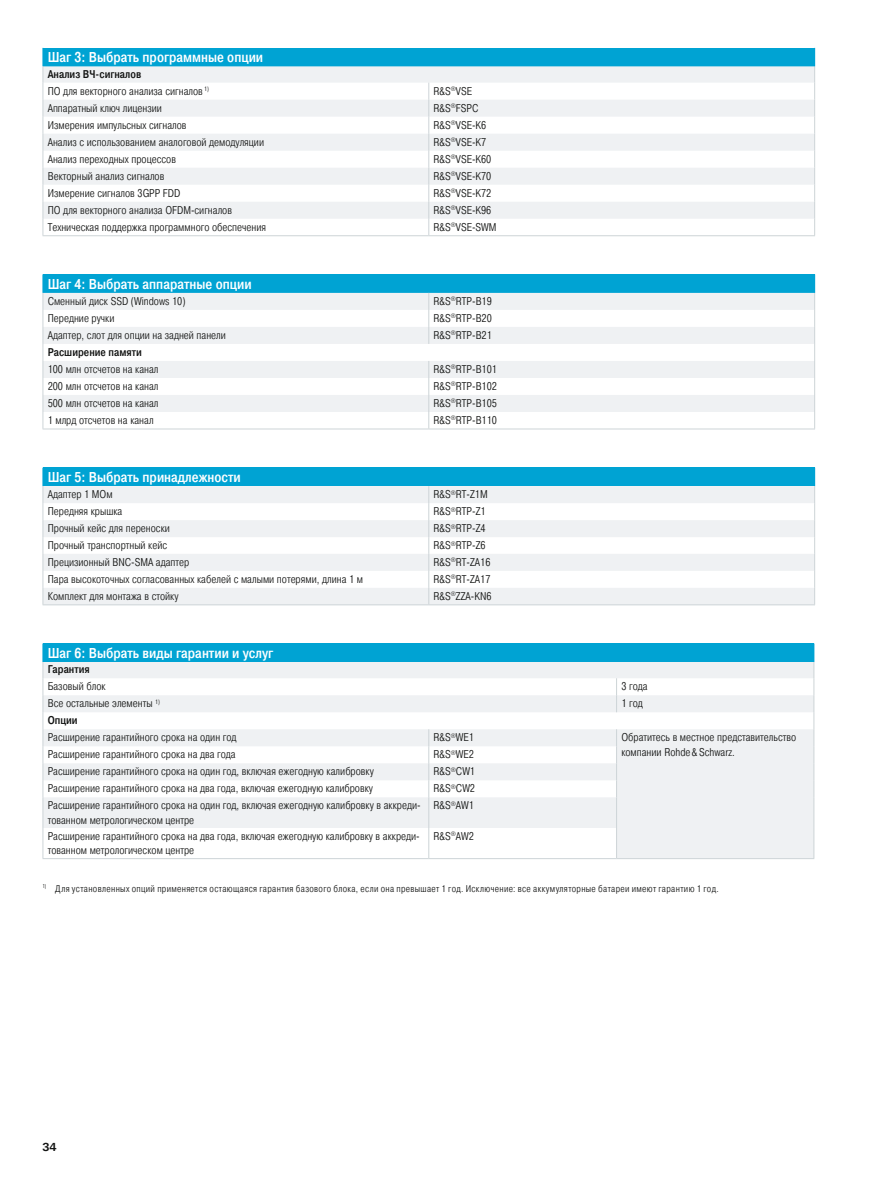
<style>
.page{position:relative;width:893px;height:1191px;background:#fff}
.page>*{position:absolute;margin:0;border:0;box-sizing:border-box;transform-origin:0 0}
.t1{font:500 14.25px "Pragmatica Cond";color:#fff}
.t2{font:300 11.25px/14.2px "Pragmatica Cond";color:#131413}
.t3{font:500 11.25px "Pragmatica Cond";color:#131413}
.t4{font:700 11.25px "Linotype Univers 630";color:#131413}
.t5{font:300 9.75px "Pragmatica Cond";letter-spacing:.035em;color:#131413}
.s1{font-weight:500}
</style>
<div class="page">
<div style="left:43px;top:48px;width:772px;height:18px;background:#00a3d3"></div>
<svg style="left:44px;top:66px;width:770px;height:153px;fill:#eff1f3"></svg>
<svg style="left:43px;top:66px;width:1px;height:169px"></svg>
<svg style="left:428px;top:83px;width:1px;height:152px"></svg>
<svg style="left:814px;top:66px;width:1px;height:169px"></svg>
<hr style="left:43px;top:235px;width:386px;height:1px;background:#cdd4d7">
<hr style="left:429px;top:235px;width:386px;height:1px;background:#cdd4d7">
<div style="left:43px;top:274px;width:772px;height:19px;background:#00a3d3"></div>
<svg style="left:44px;top:293px;width:770px;height:119px;fill:#eff1f3"></svg>
<svg style="left:428px;top:293px;width:1px;height:51px"></svg>
<svg style="left:43px;top:292px;width:1px;height:136px"></svg>
<svg style="left:428px;top:361px;width:1px;height:67px"></svg>
<svg style="left:814px;top:292px;width:1px;height:136px"></svg>
<hr style="left:43px;top:428px;width:386px;height:1px;background:#cdd4d7">
<hr style="left:429px;top:428px;width:386px;height:1px;background:#cdd4d7">
<div style="left:43px;top:468px;width:772px;height:18px;background:#00a3d3"></div>
<svg style="left:44px;top:486px;width:770px;height:118px;fill:#eff1f3"></svg>
<svg style="left:43px;top:486px;width:1px;height:118px"></svg>
<svg style="left:428px;top:486px;width:1px;height:118px"></svg>
<svg style="left:814px;top:486px;width:1px;height:118px"></svg>
<hr style="left:43px;top:604px;width:386px;height:1px;background:#cdd4d7">
<hr style="left:429px;top:604px;width:386px;height:1px;background:#cdd4d7">
<div style="left:43px;top:643px;width:771px;height:19px;background:#00a3d3"></div>
<svg style="left:44px;top:662px;width:770px;height:196px;fill:#eff1f3"></svg>
<svg style="left:616px;top:678px;width:1px;height:34px"></svg>
<svg style="left:43px;top:662px;width:1px;height:135px"></svg>
<svg style="left:428px;top:729px;width:1px;height:68px"></svg>
<svg style="left:616px;top:729px;width:1px;height:68px"></svg>
<svg style="left:814px;top:643px;width:1px;height:154px"></svg>
<hr style="left:43px;top:797px;width:1px;height:31px;background:#cdd4d7">
<hr style="left:428px;top:797px;width:1px;height:31px;background:#cdd4d7">
<hr style="left:616px;top:797px;width:1px;height:31px;background:#cdd4d7">
<hr style="left:814px;top:797px;width:1px;height:31px;background:#cdd4d7">
<hr style="left:43px;top:828px;width:1px;height:30px;background:#cdd4d7">
<hr style="left:428px;top:828px;width:1px;height:30px;background:#cdd4d7">
<hr style="left:616px;top:828px;width:1px;height:30px;background:#cdd4d7">
<hr style="left:814px;top:828px;width:1px;height:30px;background:#cdd4d7">
<hr style="left:43px;top:858px;width:386px;height:1px;background:#cdd4d7">
<hr style="left:429px;top:858px;width:188px;height:1px;background:#cdd4d7">
<hr style="left:617px;top:858px;width:197px;height:1px;background:#cdd4d7">
<p class="t1" style="left:48px;top:49px;width:217px">Шаг 3: Выбрать программные опции</p>
<p class="t2" style="left:48px;top:66px;width:163px;line-height:17px"><span class="s1">Анализ ВЧ-сигналов<br></span>ПО для векторного анализа сигналов <sup>1)</sup></p>
<p class="t2" style="left:434px;top:84px;width:40px">R&amp;S<sup>®</sup>VSE</p>
<p class="t2" style="left:48px;top:101px;width:116px">Аппаратный ключ лицензии</p>
<p class="t2" style="left:434px;top:101px;width:46px">R&amp;S<sup>®</sup>FSPC</p>
<p class="t2" style="left:48px;top:118px;width:140px">Измерения импульсных сигналов</p>
<p class="t2" style="left:434px;top:118px;width:54px">R&amp;S<sup>®</sup>VSE-K6</p>
<p class="t2" style="left:48px;top:135px;width:218px">Анализ с использованием аналоговой демодуляции</p>
<p class="t2" style="left:434px;top:135px;width:54px">R&amp;S<sup>®</sup>VSE-K7</p>
<p class="t2" style="left:48px;top:152px;width:130px">Анализ переходных процессов</p>
<p class="t2" style="left:434px;top:152px;width:59px">R&amp;S<sup>®</sup>VSE-K60</p>
<p class="t2" style="left:48px;top:169px;width:118px">Векторный анализ сигналов</p>
<p class="t2" style="left:434px;top:169px;width:59px">R&amp;S<sup>®</sup>VSE-K70</p>
<p class="t2" style="left:48px;top:186px;width:134px">Измерение сигналов 3GPP FDD</p>
<p class="t2" style="left:434px;top:186px;width:59px">R&amp;S<sup>®</sup>VSE-K72</p>
<p class="t2" style="left:48px;top:203px;width:186px">ПО для векторного анализа OFDM-сигналов</p>
<p class="t2" style="left:434px;top:203px;width:59px">R&amp;S<sup>®</sup>VSE-K96</p>
<p class="t2" style="left:48px;top:220px;width:220px">Техническая поддержка программного обеспечения</p>
<p class="t2" style="left:434px;top:220px;width:64px">R&amp;S<sup>®</sup>VSE-SWM</p>
<p class="t1" style="left:48px;top:275px;width:205px">Шаг 4: Выбрать аппаратные опции</p>
<p class="t2" style="left:48px;top:294px;width:139px">Сменный диск SSD (Windows 10)</p>
<p class="t2" style="left:434px;top:294px;width:60px">R&amp;S<sup>®</sup>RTP-B19</p>
<p class="t2" style="left:48px;top:311px;width:68px">Передние ручки</p>
<p class="t2" style="left:434px;top:311px;width:60px">R&amp;S<sup>®</sup>RTP-B20</p>
<p class="t2" style="left:48px;top:328px;width:180px">Адаптер, слот для опции на задней панели</p>
<p class="t2" style="left:434px;top:328px;width:60px">R&amp;S<sup>®</sup>RTP-B21</p>
<p class="t3" style="left:48px;top:345px;width:96px">Расширение памяти</p>
<p class="t2" style="left:48px;top:362px;width:112px">100 млн отсчетов на канал</p>
<p class="t2" style="left:434px;top:362px;width:65px">R&amp;S<sup>®</sup>RTP-B101</p>
<p class="t2" style="left:48px;top:379px;width:112px">200 млн отсчетов на канал</p>
<p class="t2" style="left:434px;top:379px;width:65px">R&amp;S<sup>®</sup>RTP-B102</p>
<p class="t2" style="left:48px;top:396px;width:112px">500 млн отсчетов на канал</p>
<p class="t2" style="left:434px;top:396px;width:65px">R&amp;S<sup>®</sup>RTP-B105</p>
<p class="t2" style="left:48px;top:413px;width:107px">1 млрд отсчетов на канал</p>
<p class="t2" style="left:434px;top:413px;width:65px">R&amp;S<sup>®</sup>RTP-B110</p>
<p class="t1" style="left:48px;top:468px;width:195px">Шаг 5: Выбрать принадлежности</p>
<p class="t2" style="left:48px;top:487px;width:67px">Адаптер 1 МОм</p>
<p class="t2" style="left:434px;top:487px;width:56px">R&amp;S<sup>®</sup>RT-Z1M</p>
<p class="t2" style="left:48px;top:504px;width:76px">Передняя крышка</p>
<p class="t2" style="left:434px;top:504px;width:54px">R&amp;S<sup>®</sup>RTP-Z1</p>
<p class="t2" style="left:48px;top:521px;width:124px">Прочный кейс для переноски</p>
<p class="t2" style="left:434px;top:521px;width:54px">R&amp;S<sup>®</sup>RTP-Z4</p>
<p class="t2" style="left:48px;top:538px;width:121px">Прочный транспортный кейс</p>
<p class="t2" style="left:434px;top:538px;width:54px">R&amp;S<sup>®</sup>RTP-Z6</p>
<p class="t2" style="left:48px;top:555px;width:143px">Прецизионный BNC-SMA адаптер</p>
<p class="t2" style="left:434px;top:555px;width:58px">R&amp;S<sup>®</sup>RT-ZA16</p>
<p class="t2" style="left:48px;top:572px;width:317px">Пара высокоточных согласованных кабелей с малыми потерями, длина 1 м</p>
<p class="t2" style="left:434px;top:572px;width:58px">R&amp;S<sup>®</sup>RT-ZA17</p>
<p class="t2" style="left:48px;top:589px;width:132px">Комплект для монтажа в стойку</p>
<p class="t2" style="left:434px;top:589px;width:60px">R&amp;S<sup>®</sup>ZZA-KN6</p>
<p class="t1" style="left:48px;top:644px;width:227px">Шаг 6: Выбрать виды гарантии и услуг</p>
<p class="t3" style="left:48px;top:663px;width:44px">Гарантия</p>
<p class="t2" style="left:48px;top:679px;width:59px">Базовый блок</p>
<p class="t2" style="left:621px;top:679px;width:28px">3 года</p>
<p class="t2" style="left:48px;top:696px;width:114px">Все остальные элементы <sup>1)</sup></p>
<p class="t2" style="left:621px;top:696px;width:23px">1 год</p>
<p class="t3" style="left:48px;top:714px;width:31px">Опции</p>
<p class="t2" style="left:48px;top:730px;width:190px">Расширение гарантийного срока на один год</p>
<p class="t2" style="left:434px;top:730px;width:42px">R&amp;S<sup>®</sup>WE1</p>
<p class="t2" style="left:621px;top:730px;width:176px">Обратитесь в местное представительство</p>
<p class="t2" style="left:48px;top:747px;width:190px">Расширение гарантийного срока на два года</p>
<p class="t2" style="left:434px;top:747px;width:42px">R&amp;S<sup>®</sup>WE2</p>
<p class="t2" style="left:621px;top:745px;width:115px">компании Rohde &amp;Schwarz.</p>
<p class="t2" style="left:48px;top:764px;width:328px">Расширение гарантийного срока на один год, включая ежегодную калибровку</p>
<p class="t2" style="left:434px;top:764px;width:43px">R&amp;S<sup>®</sup>CW1</p>
<p class="t2" style="left:48px;top:781px;width:327px">Расширение гарантийного срока на два года, включая ежегодную калибровку</p>
<p class="t2" style="left:434px;top:781px;width:43px">R&amp;S<sup>®</sup>CW2</p>
<p class="t2" style="left:48px;top:798px;width:374px">Расширение гарантийного срока на один год, включая ежегодную калибровку в аккреди&shy;тованном метрологическом центре</p>
<p class="t2" style="left:434px;top:798px;width:42px">R&amp;S<sup>®</sup>AW1</p>
<p class="t2" style="left:48px;top:829px;width:374px">Расширение гарантийного срока на два года, включая ежегодную калибровку в аккреди&shy;тованном метрологическом центре</p>
<p class="t2" style="left:434px;top:829px;width:42px">R&amp;S<sup>®</sup>AW2</p>
<p class="t5" style="left:43px;top:882px;width:678px"><sup>1)</sup> Для установленных опций применяется остающаяся гарантия базового блока, если она превышает 1 год. Исключение: все аккумуляторные батареи имеют гарантию 1 год.</p>
<p class="t4" style="left:43px;top:1139px;width:16px">34</p>
</div>
